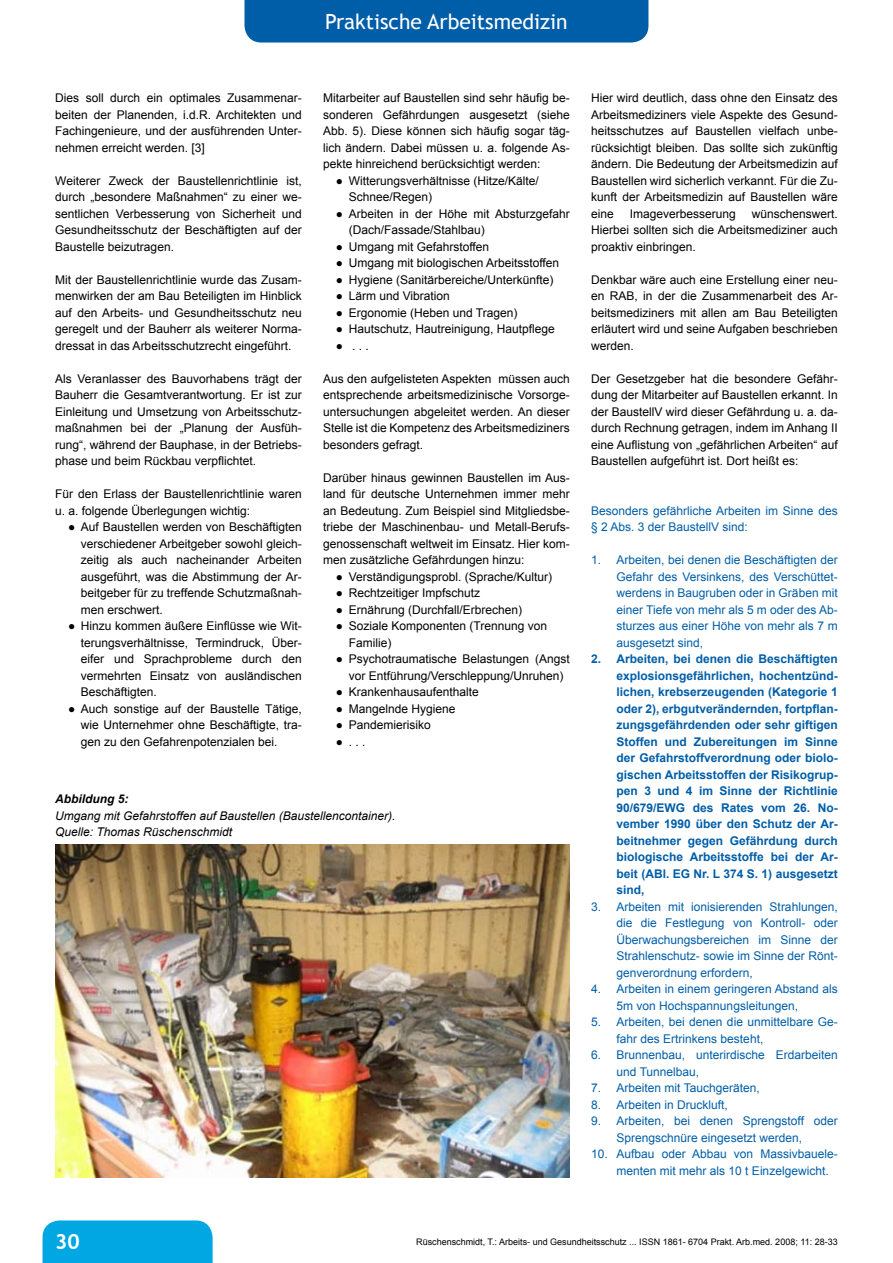
<style>
.page{position:relative;width:893px;height:1263px;background:#fff}
.page>*{position:absolute;margin:0;border:0;box-sizing:border-box;transform-origin:0 0}
.t1{font:21px "Trebuchet MS";color:#fff}
.t2{font:700 21px "Trebuchet MS";color:#fff}
.t3{font:12px/16.5px "Arial";color:#000;text-align:justify}
.t4{font:12px/16.5px "Arial";color:#005ea8}
.t5{font:700 12px/16.5px "Arial";color:#005ea8;text-align:justify}
.t6{font:italic 12px/16.5px "Arial";color:#000}
.t7{font:italic 700 12px "Arial";color:#000}
.t8{font:9px "Arial";color:#000}
</style>
<div class="page">
<div style="left:244px;top:0;width:404px;height:43px;background:#005ea8"></div>
<div style="left:43px;top:1220px;width:170px;height:43px;background:#00a7e3"></div>
<img style="left:55px;top:844px;width:515px;height:334px">
<h1 class="t1" style="left:325px;top:9px;width:244px">Praktische Arbeitsmedizin</h1>
<p class="t3" style="left:55px;top:90px;width:248px">Dies soll durch ein optimales Zusammenar&shy;beiten der Planenden, i.d.R. Architekten und Fachingenieure, und der ausführenden Unter&shy;nehmen erreicht werden. [3]</p>
<p class="t3" style="left:55px;top:172px;width:248px">Weiterer Zweck der Baustellenrichtlinie ist, durch „besondere Maßnahmen“ zu einer we&shy;sentlichen Verbesserung von Sicherheit und Gesundheitsschutz der Beschäftigten auf der Baustelle beizutragen.</p>
<p class="t3" style="left:55px;top:271px;width:248px">Mit der Baustellenrichtlinie wurde das Zusam&shy;menwirken der am Bau Beteiligten im Hinblick auf den Arbeits- und Gesundheitsschutz neu geregelt und der Bauherr als weiterer Norma&shy;dressat in das Arbeitsschutzrecht eingeführt.</p>
<p class="t3" style="left:55px;top:370px;width:248px">Als Veranlasser des Bauvorhabens trägt der Bauherr die Gesamtverantwortung. Er ist zur Einleitung und Umsetzung von Arbeitsschutz&shy;maßnahmen bei der „Planung der Ausfüh&shy;rung“, während der Bauphase, in der Betriebs&shy;phase und beim Rückbau verpflichtet.</p>
<p class="t3" style="left:55px;top:486px;width:248px">Für den Erlass der Baustellenrichtlinie waren u. a. folgende Überlegungen wichtig:</p>
<p class="t3" style="left:81px;top:519px;width:223px;text-indent:-13px">● Auf Baustellen werden von Beschäftigten verschiedener Arbeitgeber sowohl gleich&shy;zeitig als auch nacheinander Arbeiten ausgeführt, was die Abstimmung der Ar&shy;beitgeber für zu treffende Schutzmaßnah&shy;men erschwert.</p>
<p class="t3" style="left:81px;top:618px;width:223px;text-indent:-13px">● Hinzu kommen äußere Einflüsse wie Wit&shy;terungsverhältnisse, Termindruck, Über&shy;eifer und Sprachprobleme durch den vermehrten Einsatz von ausländischen Beschäftigten.</p>
<p class="t3" style="left:81px;top:700px;width:223px;text-indent:-13px">● Auch sonstige auf der Baustelle Tätige, wie Unternehmer ohne Beschäftigte, tra&shy;gen zu den Gefahrenpotenzialen bei.</p>
<p class="t3" style="left:323px;top:90px;width:248px">Mitarbeiter auf Baustellen sind sehr häufig be&shy;sonderen Gefährdungen ausgesetzt (siehe Abb. 5). Diese können sich häufig sogar täg&shy;lich ändern. Dabei müssen u. a. folgende As&shy;pekte hinreichend berücksichtigt werden:</p>
<p class="t3" style="left:349px;top:172px;width:192px;text-indent:-13px">● Witterungsverhältnisse (Hitze/Kälte/<br>Schnee/Regen)</p>
<p class="t3" style="left:349px;top:205px;width:223px;text-indent:-13px">● Arbeiten in der Höhe mit Absturzgefahr (Dach/Fassade/Stahlbau)</p>
<p class="t3" style="left:336px;top:238px;width:155px">● Umgang mit Gefahrstoffen</p>
<p class="t3" style="left:336px;top:255px;width:225px">● Umgang mit biologischen Arbeitsstoffen</p>
<p class="t3" style="left:336px;top:271px;width:219px">● Hygiene (Sanitärbereiche/Unterkünfte)</p>
<p class="t3" style="left:336px;top:288px;width:115px">● Lärm und Vibration</p>
<p class="t3" style="left:336px;top:304px;width:183px">● Ergonomie (Heben und Tragen)</p>
<p class="t3" style="left:336px;top:321px;width:220px">● Hautschutz, Hautreinigung, Hautpflege</p>
<p class="t3" style="left:336px;top:337px;width:34px">● . . .</p>
<p class="t3" style="left:323px;top:370px;width:248px">Aus den aufgelisteten Aspekten müssen auch entsprechende arbeitsmedizinische Vorsorge&shy;untersuchungen abgeleitet werden. An dieser Stelle ist die Kompetenz des Arbeitsmediziners besonders gefragt.</p>
<p class="t3" style="left:323px;top:469px;width:248px">Darüber hinaus gewinnen Baustellen im Aus&shy;land für deutsche Unternehmen immer mehr an Bedeutung. Zum Beispiel sind Mitgliedsbe&shy;triebe der Maschinenbau- und Metall-Berufs&shy;genossenschaft weltweit im Einsatz. Hier kom&shy;men zusätzliche Gefährdungen hinzu:</p>
<p class="t3" style="left:336px;top:568px;width:218px">● Verständigungsprobl. (Sprache/Kultur)</p>
<p class="t3" style="left:336px;top:585px;width:146px">● Rechtzeitiger Impfschutz</p>
<p class="t3" style="left:336px;top:601px;width:188px">● Ernährung (Durchfall/Erbrechen)</p>
<p class="t3" style="left:349px;top:618px;width:200px;text-indent:-13px">● Soziale Komponenten (Trennung von<br>Familie)</p>
<p class="t3" style="left:336px;top:651px;width:235px;text-align:center">● Psychotraumatische Belastungen (Angst vor Entführung/Verschleppung/Unruhen)</p>
<p class="t3" style="left:336px;top:684px;width:144px">● Krankenhausaufenthalte</p>
<p class="t3" style="left:336px;top:700px;width:121px">● Mangelnde Hygiene</p>
<p class="t3" style="left:336px;top:717px;width:96px">● Pandemierisiko</p>
<p class="t3" style="left:336px;top:733px;width:31px">● . . .</p>
<p class="t7" style="left:55px;top:791px;width:75px">Abbildung 5:</p>
<p class="t6" style="left:55px;top:807px;width:342px">Umgang mit Gefahrstoffen auf Baustellen (Baustellencontainer).<br>Quelle: Thomas Rüschenschmidt</p>
<p class="t3" style="left:591px;top:90px;width:248px">Hier wird deutlich, dass ohne den Einsatz des Arbeitsmediziners viele Aspekte des Gesund&shy;heitsschutzes auf Baustellen vielfach unbe&shy;rücksichtigt bleiben. Das sollte sich zukünftig ändern. Die Bedeutung der Arbeitsmedizin auf Baustellen wird sicherlich verkannt. Für die Zu&shy;kunft der Arbeitsmedizin auf Baustellen wäre eine</p>
<p class="t3" style="left:591px;top:205px;width:248px;text-indent:161px">wünschenswert.<br>Hierbei sollten sich die Arbeitsmediziner auch proaktiv einbringen.</p>
<p class="t3" style="left:591px;top:271px;width:248px">Denkbar wäre auch eine Erstellung einer neu&shy;en RAB, in der die Zusammenarbeit des Ar&shy;beitsmediziners mit allen am Bau Beteiligten erläutert wird und seine Aufgaben beschrieben werden.</p>
<p class="t3" style="left:591px;top:370px;width:248px">Der Gesetzgeber hat die besondere Gefähr&shy;dung der Mitarbeiter auf Baustellen erkannt. In der BaustellV wird dieser Gefährdung u. a. da&shy;durch Rechnung getragen, indem im Anhang II eine Auflistung von „gefährlichen Arbeiten“ auf Baustellen aufgeführt ist. Dort heißt es:</p>
<p class="t4" style="left:591px;top:502px;width:248px">Besonders gefährliche Arbeiten im Sinne des § 2 Abs. 3 der BaustellV sind:</p>
<p class="t4" style="left:617px;top:552px;width:223px;text-align:justify;text-indent:-26px">1. Arbeiten, bei denen die Beschäftigten der Gefahr des Versinkens, des Verschüttet&shy;werdens in Baugruben oder in Gräben mit einer Tiefe von mehr als 5 m oder des Ab&shy;sturzes aus einer Höhe von mehr als 7 m ausgesetzt sind,</p>
<p class="t5" style="left:617px;top:651px;width:223px;text-indent:-26px">2. Arbeiten, bei denen die Beschäftigten explosionsgefährlichen, hochentzünd&shy;lichen, krebserzeugenden (Kategorie 1 oder 2), erbgutverändernden, fortpflan&shy;zungsgefährdenden oder sehr giftigen Stoffen und Zubereitungen im Sinne der Gefahrstoffverordnung oder biolo&shy;gischen Arbeitsstoffen der Risikogrup&shy;pen 3 und 4 im Sinne der Richtlinie 90/679/EWG des Rates vom 26. No&shy;vember 1990 über den Schutz der Ar&shy;beitnehmer gegen Gefährdung durch biologische Arbeitsstoffe bei der Ar&shy;beit (ABl. EG Nr. L 374 S. 1) ausgesetzt sind,</p>
<p class="t4" style="left:617px;top:898px;width:223px;text-align:justify;text-indent:-26px">3. Arbeiten mit ionisierenden Strahlungen, die die Festlegung von Kontroll- oder Überwachungsbereichen im Sinne der Strahlenschutz- sowie im Sinne der Rönt&shy;genverordnung erfordern,</p>
<p class="t4" style="left:617px;top:981px;width:223px;text-indent:-26px">4. Arbeiten in einem geringeren Abstand als<br>5m von Hochspannungsleitungen,</p>
<p class="t4" style="left:617px;top:1014px;width:223px;text-indent:-26px">5. Arbeiten, bei denen die unmittelbare Ge&shy;fahr des Ertrinkens besteht,</p>
<p class="t4" style="left:617px;top:1047px;width:223px;text-indent:-26px">6. Brunnenbau, unterirdische Erdarbeiten und Tunnelbau,</p>
<p class="t4" style="left:591px;top:1080px;width:170px">7. Arbeiten mit Tauchgeräten,</p>
<p class="t4" style="left:591px;top:1096px;width:138px">8. Arbeiten in Druckluft,</p>
<p class="t4" style="left:617px;top:1113px;width:223px;text-indent:-26px">9. Arbeiten, bei denen Sprengstoff oder<br>Sprengschnüre eingesetzt werden,</p>
<p class="t4" style="left:617px;top:1146px;width:223px;text-indent:-26px">10. Aufbau oder Abbau von Massivbauele&shy;menten mit mehr als 10 t Einzelgewicht.</p>
<p class="t3" style="left:630px;top:205px;width:108px">Imageverbesserung</p>
<h1 class="t2" style="left:55px;top:1229px;width:26px">30</h1>
<p class="t8" style="left:416px;top:1236px;width:423px">Rüschenschmidt, T.: Arbeits- und Gesundheitsschutz ... ISSN 1861- 6704 Prakt. Arb.med. 2008; 11: 28-33</p>
</div>
